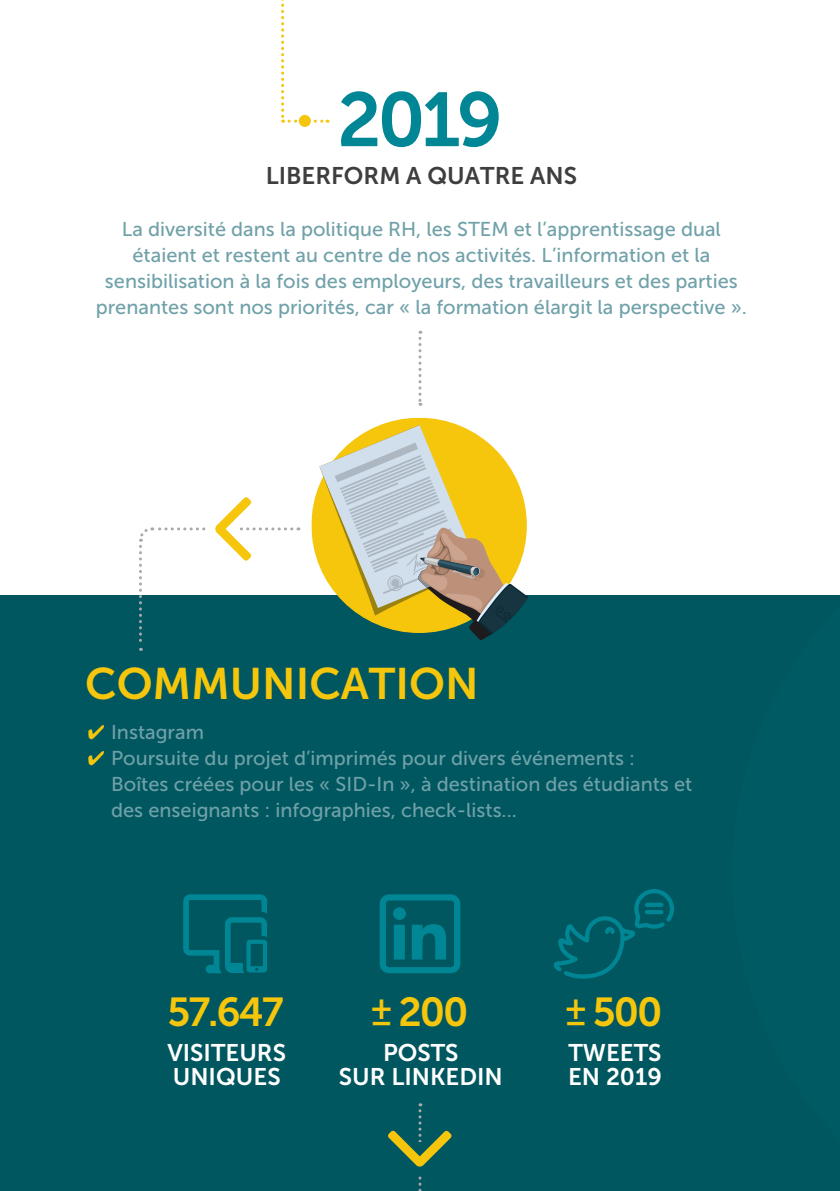
<style>
.page{position:relative;width:840px;height:1191px;background:#fff}
.page>*{position:absolute;margin:0;border:0;box-sizing:border-box;transform-origin:0 0}
.t1{font:76px "Museo Sans 700";color:#008694}
.t2{font:44px "Museo Sans 700";color:#f5c60c}
.t3{font:40.2px "Museo Sans 700";letter-spacing:-.05em;color:#f5c60c}
.t4{font:24px/24px "Museo Sans 700";color:#fff}
.t5{font:24px "Museo Sans 700";color:#3e3e3f}
.t6{font:20px/26px "Museo Sans 500";color:#70a1a9;text-align:center}
.s1{color:#f5c60c}
</style>
<div class="page">
<div style="left:0;top:595px;width:839px;height:596px;background:#00575f"></div>
<svg style="left:139px;top:497px;width:153px;height:154px"></svg>
<svg style="left:311px;top:418px;width:147px;height:147px"></svg>
<svg style="left:319px;top:425px;width:209px;height:216px"></svg>
<svg style="left:418px;top:331px;width:3px;height:75px"></svg>
<svg style="left:281px;top:0;width:47px;height:123px"></svg>
<div style="left:298px;top:115px;width:13px;height:12px;background:#f5c60c;border-radius:50%"></div>
<svg style="left:379px;top:894px;width:81px;height:79px"></svg>
<svg style="left:183px;top:894px;width:84px;height:79px"></svg>
<svg style="left:554px;top:889px;width:119px;height:89px"></svg>
<svg style="left:388px;top:1103px;width:64px;height:88px"></svg>
<h1 class="t1" style="left:337px;top:78px;width:167px">2019</h1>
<p class="t5" style="left:266px;top:163px;width:312px">LIBERFORM A QUATRE ANS</p>
<p class="t6" style="left:96px;top:216px;width:652px">La diversité dans la politique RH, les STEM et l’apprentissage dual étaient et restent au centre de nos activités. L’information et la sensibilisation à la fois des employeurs, des travailleurs et des parties prenantes sont nos priorités, car « la formation élargit la perspective ».</p>
<h2 class="t2" style="left:85px;top:659px;width:394px">COMMUNICATION</h2>
<p class="t6" style="left:88px;top:719px;width:117px"><span class="s1">✔</span> Instagram</p>
<p class="t6" style="left:111px;top:745px;width:582px;text-align:left;text-indent:-23px"><span class="s1">✔</span> Poursuite du projet d’imprimés pour divers événements :<br>Boîtes créées pour les « SID-In », à destination des étudiants et des enseignants : infographies, check-lists...</p>
<h3 class="t3" style="left:167px;top:990px;width:118px">57.647</h3>
<p class="t4" style="left:167px;top:1041px;width:120px">VISITEURS<br>UNIQUES</p>
<h3 class="t3" style="left:371px;top:990px;width:99px"><sup>±</sup> 200</h3>
<p class="t4" style="left:339px;top:1041px;width:165px;text-align:center">POSTS<br>SUR LINKEDIN</p>
<h3 class="t3" style="left:565px;top:990px;width:99px"><sup>±</sup> 500</h3>
<p class="t4" style="left:567px;top:1041px;width:95px">TWEETS<br>EN 2019</p>
</div>
